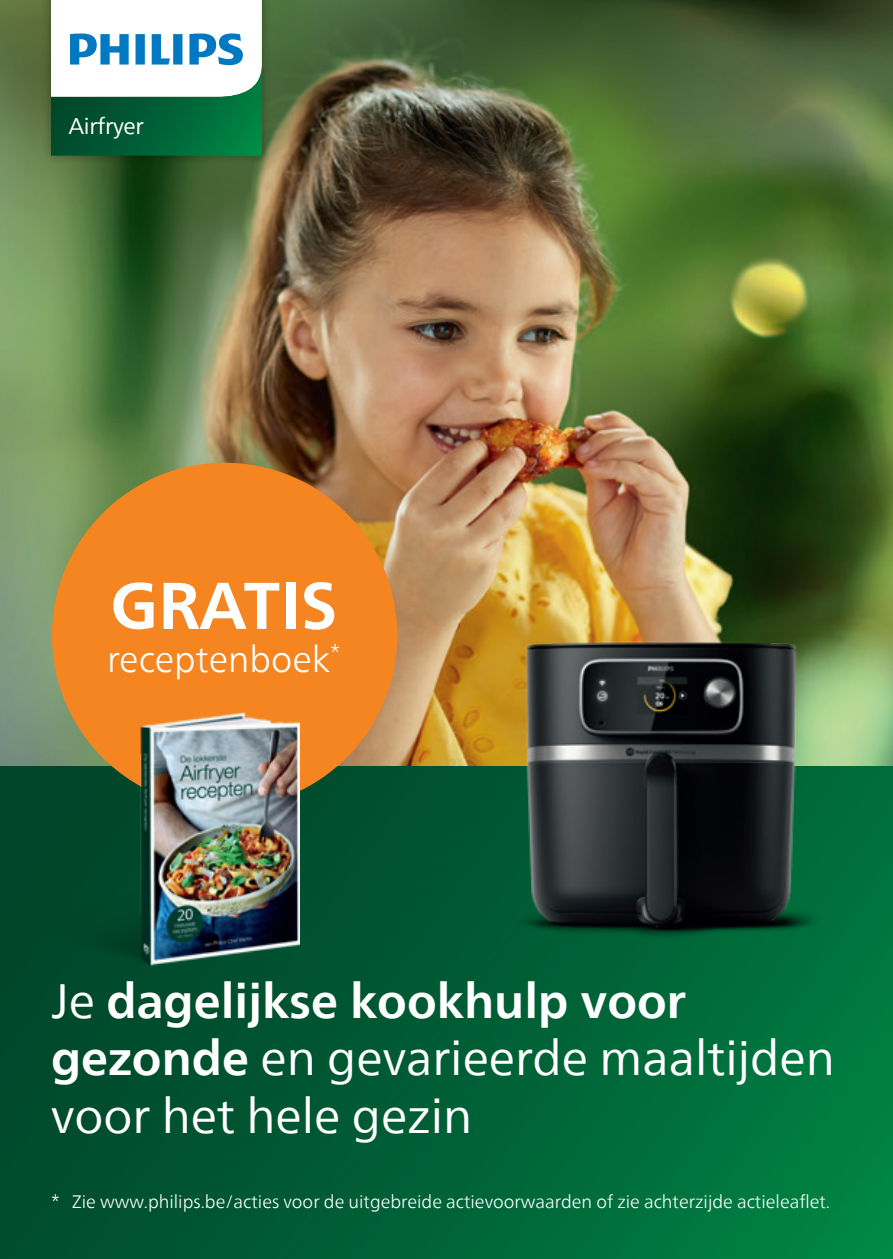
<style>
.page{position:relative;width:893px;height:1259px;background:#fff}
.page>*{position:absolute;margin:0;border:0;box-sizing:border-box;transform-origin:0 0}
.t1{font:700 66px "Neue Frutiger World";color:#fff}
.t2{font:48px/57.6px "Neue Frutiger World";color:#fff}
.t3{font:300 36px "Neue Frutiger World";color:#fff}
.t4{font:22.5px "Neue Frutiger World";letter-spacing:-.02em;color:#fff}
.t5{font:300 18px "Neue Frutiger World";color:#fff}
.s1{font-weight:700}
</style>
<div class="page">
<div style="left:0;top:765px;width:893px;height:494px;background:linear-gradient(to right,#00462b,#007a40)"></div>
<img style="left:0;top:0;width:893px;height:765px">
<div style="left:42px;top:0;width:230px;height:165px;background:#231f20;opacity:.35"></div>
<div style="left:46px;top:0;width:216px;height:161px;background:#231f20;opacity:.35"></div>
<svg style="left:51px;top:0;width:211px;height:156px"></svg>
<div style="left:52px;top:463px;width:345px;height:345px;background:#f58520;border-radius:50%"></div>
<img style="left:0;top:712px;width:299px;height:278px">
<img style="left:504px;top:629px;width:319px;height:319px">
<p class="t4" style="left:68px;top:109px;width:77px">Airfryer</p>
<h1 class="t1" style="left:110px;top:548px;width:228px">GRATIS</h1>
<h3 class="t3" style="left:107px;top:631px;width:235px">receptenboek<sup>*</sup></h3>
<h2 class="t2" style="left:51px;top:972px;width:785px">Je <span class="s1">dagelijkse kookhulp voor gezonde</span> en gevarieerde maaltijden voor het hele gezin</h2>
<p class="t5" style="left:51px;top:1187px;width:781px">* Zie www.philips.be/acties voor de uitgebreide actievoorwaarden of zie achterzijde actieleaflet.</p>
</div>
